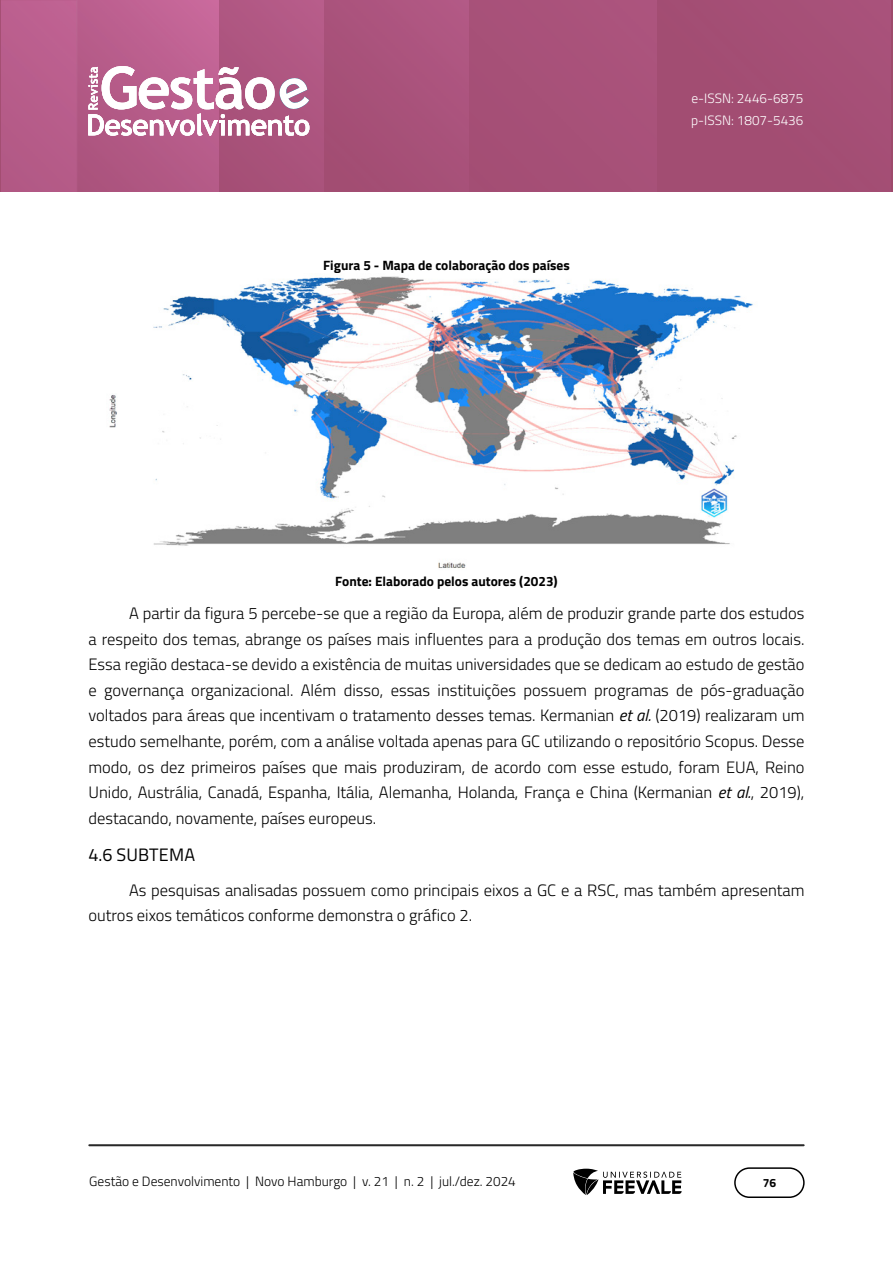
<style>
.page{position:relative;width:893px;height:1263px;background:#fff}
.page>*{position:absolute;margin:0;border:0;box-sizing:border-box;transform-origin:0 0}
.TÍTULO_1_1{font:18px "Titillium Web";letter-spacing:.01em;color:#000}
.Corpo_de_texto{font:300 16.5px/25.5px "Titillium Web";color:#000;text-align:justify}
.t1{font:300 13.5px "Titillium Web";color:#000}
.Legenda_FIGURA{font:700 13.5px "Titillium Web";color:#000}
.fonte_FIGURA{font:700 13.5px "Titillium Web";color:#000}
.t2{font:300 13.5px/22.5px "Titillium Web";color:#fff}
.t3{font:700 12px "Titillium Web";color:#000}
.s1{font-weight:400;font-style:italic}
</style>
<div class="page">
<img style="left:1px;top:0;width:890px;height:192px">
<img style="left:77px;top:0;width:1px;height:192px">
<hr style="left:220px;top:0;width:1px;height:192px;background:#ab537d">
<hr style="left:891px;top:0;width:1px;height:192px;background:#9e4a6b">
<hr style="left:89px;top:1144px;width:715px;height:2px;background:#282828">
<div style="left:734px;top:1167px;width:71px;height:31px;border:2px solid #000;border-radius:15px"></div>
<svg style="left:573px;top:1169px;width:109px;height:26px"></svg>
<svg style="left:88px;top:66px;width:221px;height:70px"></svg>
<img style="left:109px;top:276px;width:645px;height:292px">
<p class="Legenda_FIGURA" style="left:323px;top:255px;width:248px">Figura 5 - Mapa de colaboração dos países</p>
<p class="t2" style="left:691px;top:86px;width:114px">e-ISSN: 2446-6875 p-ISSN: 1807-5436</p>
<p class="fonte_FIGURA" style="left:335px;top:571px;width:224px">Fonte: Elaborado pelos autores (2023)</p>
<p class="Corpo_de_texto" style="left:88px;top:600px;width:718px;text-indent:40px">A partir da figura 5 percebe-se que a região da Europa, além de produzir grande parte dos estudos a respeito dos temas, abrange os países mais influentes para a produção dos temas em outros locais.<br>Essa região destaca-se devido a existência de muitas universidades que se dedicam ao estudo de gestão e governança organizacional. Além disso, essas instituições possuem programas de pós-graduação voltados para áreas que incentivam o tratamento desses temas. Kermanian <span class="s1">et al.</span> (2019) realizaram um estudo semelhante, porém, com a análise voltada apenas para GC utilizando o repositório Scopus. Desse modo, os dez primeiros países que mais produziram, de acordo com esse estudo, foram EUA, Reino Unido, Austrália, Canadá, Espanha, Itália, Alemanha, Holanda, França e China (Kermanian <span class="s1">et al.</span>, 2019), destacando, novamente, países europeus.</p>
<p class="TÍTULO_1_1" style="left:88px;top:841px;width:108px">4.6 SUBTEMA</p>
<p class="Corpo_de_texto" style="left:88px;top:876px;width:717px;text-indent:40px">As pesquisas analisadas possuem como principais eixos a GC e a RSC, mas também apresentam outros eixos temáticos conforme demonstra o gráfico 2.</p>
<p class="t1" style="left:89px;top:1171px;width:428px">Gestão e Desenvolvimento | Novo Hamburgo | v. 21 | n. 2 | jul./dez. 2024</p>
<p class="t3" style="left:763px;top:1174px;width:15px">76</p>
</div>
